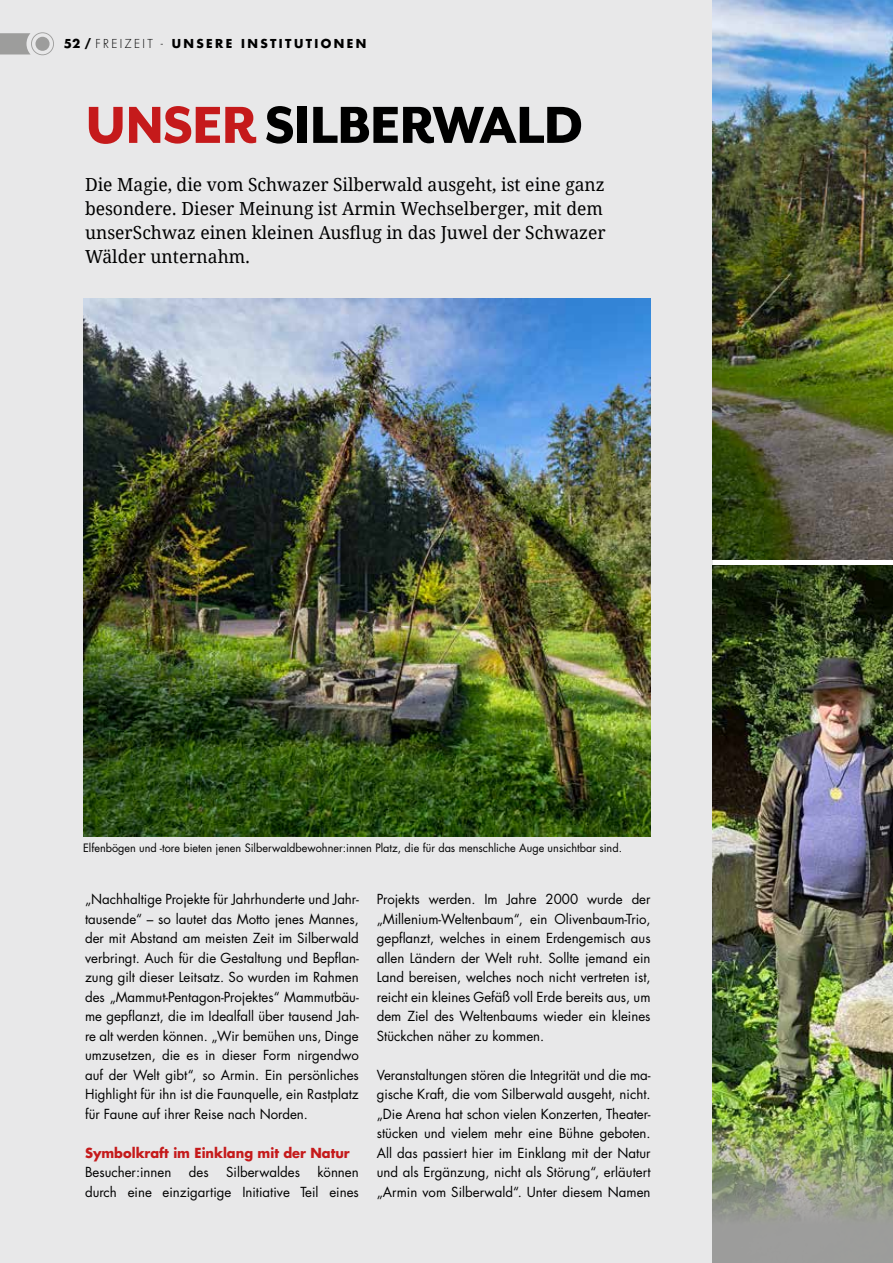
<style>
.page{position:relative;width:893px;height:1263px;background:#fff}
.page>*{position:absolute;margin:0;border:0;box-sizing:border-box;transform-origin:0 0}
.t1{font:800 60px "Mr Eaves San OT";letter-spacing:-.02em;color:#000}
.t2{font:18px/24px "Droid Serif";color:#000}
.t3{font:13.5px/19.5px "Futura LT Pro";color:#000;text-align:justify}
.t4{font:700 13.5px "Futura LT Pro";color:#c51a1b;scale:.96 1}
.t5{font:700 12px "Futura LT Pro";letter-spacing:.2em;color:#000}
.t6{font:11.25px "Futura LT Pro";color:#000}
.s1{font-weight:300}
.s2{color:#c51a1b}
</style>
<div class="page">
<div style="left:0;top:0;width:712px;height:1263px;background:#e8e8e9"></div>
<img style="left:712px;top:0;width:181px;height:559px">
<img style="left:83px;top:298px;width:568px;height:538px">
<img style="left:712px;top:566px;width:181px;height:697px">
<svg style="left:0;top:32px;width:54px;height:23px"></svg>
<p class="t5" style="left:64px;top:34px;width:304px">52 / <span class="s1">FREIZEIT -</span> UNSERE INSTITUTIONEN</p>
<h1 class="t1" style="left:85px;top:90px;width:500px"><span class="s2">UNSER</span> SILBERWALD</h1>
<h2 class="t2" style="left:85px;top:172px;width:522px">Die Magie, die vom Schwazer Silberwald ausgeht, ist eine ganz besondere. Dieser Meinung ist Armin Wechselberger, mit dem unserSchwaz einen kleinen Ausflug in das Juwel der Schwazer Wälder unternahm.</h2>
<p class="t6" style="left:83px;top:840px;width:540px">Elfenbögen und -tore bieten jenen Silberwaldbewohner:innen Platz, die für das menschliche Auge unsichtbar sind.</p>
<p class="t3" style="left:85px;top:889px;width:275px">„Nachhaltige Projekte für Jahrhunderte und Jahr&shy;tausende“ – so lautet das Motto jenes Mannes, der mit Abstand am meisten Zeit im Silberwald verbringt. Auch für die Gestaltung und Bepflan&shy;zung gilt dieser Leitsatz. So wurden im Rahmen des „Mammut-Pentagon-Projektes“ Mammutbäu&shy;me gepflanzt, die im Idealfall über tausend Jah&shy;re alt werden können. „Wir bemühen uns, Dinge umzusetzen, die es in dieser Form nirgendwo auf der Welt gibt“, so Armin. Ein persönliches Highlight für ihn ist die Faunquelle, ein Rastplatz für Faune auf ihrer Reise nach Norden.</p>
<p class="t4" style="left:85px;top:1142px;width:277px">Symbolkraft im Einklang mit der Natur</p>
<p class="t3" style="left:85px;top:1162px;width:88px">Besucher:innen</p>
<p class="t3" style="left:189px;top:1162px;width:21px">des</p>
<p class="t3" style="left:226px;top:1162px;width:75px">Silberwaldes</p>
<p class="t3" style="left:85px;top:1162px;width:275px;text-align:right">können<br>durch eine einzigartige Initiative Teil eines</p>
<p class="t3" style="left:377px;top:889px;width:275px">Projekts werden. Im Jahre 2000 wurde der „Millenium-Weltenbaum“, ein Olivenbaum-Trio, gepflanzt, welches in einem Erdengemisch aus allen Ländern der Welt ruht. Sollte jemand ein Land bereisen, welches noch nicht vertreten ist, reicht ein kleines Gefäß voll Erde bereits aus, um dem Ziel des Weltenbaums wieder ein kleines Stückchen näher zu kommen.</p>
<p class="t3" style="left:377px;top:1065px;width:275px">Veranstaltungen stören die Integrität und die ma&shy;gische Kraft, die vom Silberwald ausgeht, nicht. „Die Arena hat schon vielen Konzerten, Theater&shy;stücken und vielem mehr eine Bühne geboten.<br>All das passiert hier im Einklang mit der Natur und als Ergänzung, nicht als Störung“, erläutert „Armin vom Silberwald“. Unter diesem Namen</p>
</div>
